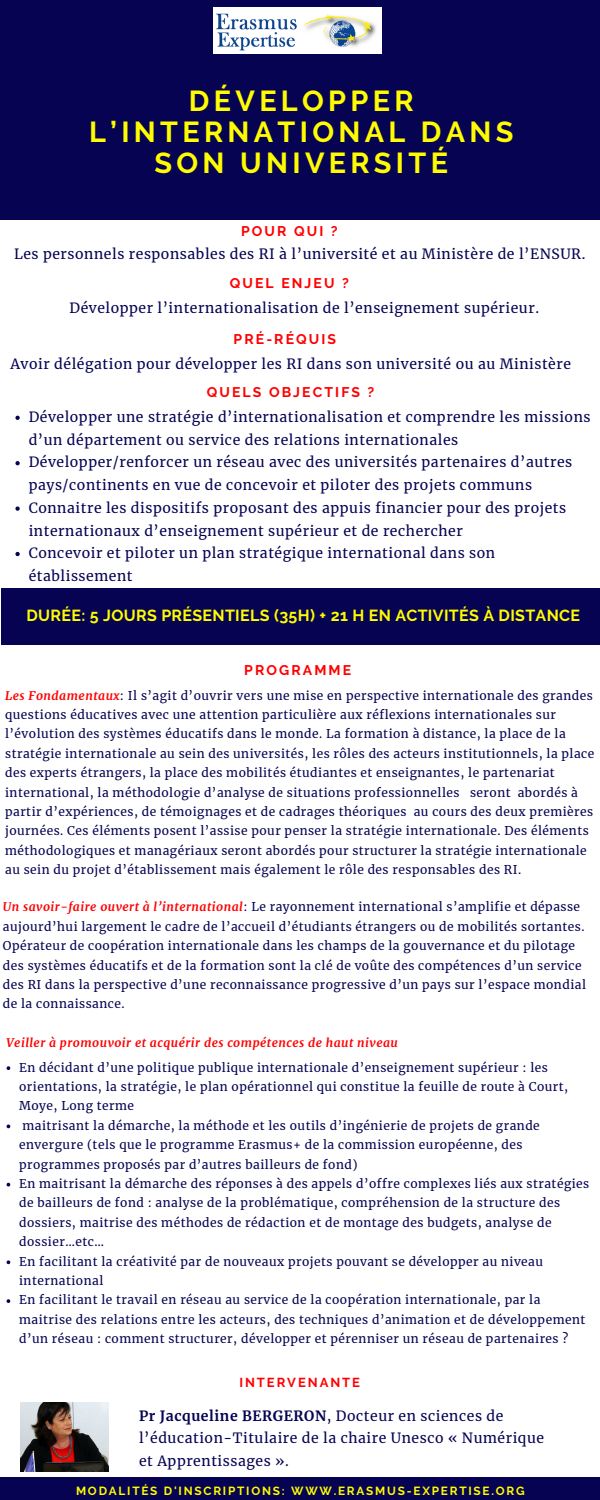
<style>
.page{position:relative;width:600px;height:1500px;background:#fff}
.page>*{position:absolute;margin:0;border:0;box-sizing:border-box;transform-origin:0 0}
.t1{font:700 28.8px/31.1px "Raleway";letter-spacing:.15em;color:#fffc00;text-align:center}
.t2{font:700 16px "Raleway";letter-spacing:.02em;color:#fffc00}
.t3{font:14px/22.7px "Merriweather";letter-spacing:.04em;color:#050352}
.t4{font:700 14px "Raleway";letter-spacing:.15em;color:#f00}
.t5{font:700 13px "Raleway";letter-spacing:.15em;color:#f00}
.t6{font:12px/19.4px "Merriweather";letter-spacing:.04em;color:#050352}
.t7{font:italic 700 12px "Merriweather";letter-spacing:.04em;color:#f00}
.t8{font:700 11.8px "Raleway";letter-spacing:.15em;color:#fffc00}
.s1{font-weight:700;font-style:italic;color:#f00}
.s2{font-weight:700}
</style>
<div class="page">
<div style="left:0;top:0;width:600px;height:220px;background:#050352"></div>
<div style="left:0;top:1477px;width:600px;height:23px;background:#050352"></div>
<svg style="left:15px;top:416px;width:5px;height:4px"></svg>
<svg style="left:15px;top:461px;width:5px;height:4px"></svg>
<svg style="left:15px;top:506px;width:5px;height:5px"></svg>
<svg style="left:15px;top:552px;width:5px;height:4px"></svg>
<div style="left:1px;top:588px;width:599px;height:57px;background:#050352"></div>
<img style="left:21px;top:1402px;width:87px;height:70px">
<img style="left:214px;top:7px;width:167px;height:46px">
<svg style="left:7px;top:1066px;width:3px;height:4px"></svg>
<svg style="left:7px;top:1183px;width:3px;height:4px"></svg>
<svg style="left:7px;top:1260px;width:3px;height:4px"></svg>
<svg style="left:7px;top:1299px;width:3px;height:4px"></svg>
<h1 class="t1" style="left:89px;top:85px;width:426px">DÉVELOPPER<br>L’INTERNATIONAL DANS<br>SON UNIVERSITÉ</h1>
<p class="t4" style="left:241px;top:223px;width:98px">POUR QUI ?</p>
<p class="t3" style="left:14px;top:242px;width:573px">Les personnels responsables des RI à l’université et au Ministère de l’ENSUR.</p>
<p class="t4" style="left:230px;top:275px;width:121px">QUEL ENJEU ?</p>
<p class="t3" style="left:70px;top:297px;width:471px">Développer l’internationalisation de l’enseignement supérieur.</p>
<p class="t4" style="left:234px;top:330px;width:104px">PRÉ-RÉQUIS</p>
<p class="t3" style="left:10px;top:352px;width:562px">Avoir délégation pour développer les RI dans son université ou au Ministère</p>
<p class="t4" style="left:207px;top:384px;width:169px">QUELS OBJECTIFS ?</p>
<p class="t3" style="left:29px;top:406px;width:563px">Développer une stratégie d’internationalisation et comprendre les missions d’un département ou service des relations internationales Développer/renforcer un réseau avec des universités partenaires d’autres pays/continents en vue de concevoir et piloter des projets communs Connaitre les dispositifs proposant des appuis financier pour des projets internationaux d’enseignement supérieur et de rechercher<br>Concevoir et piloter un plan stratégique international dans son établissement</p>
<h2 class="t2" style="left:27px;top:606px;width:555px">DURÉE: 5 JOURS PRÉSENTIELS (35H) + 21 H EN ACTIVITÉS À DISTANCE</h2>
<p class="t4" style="left:244px;top:661px;width:108px">PROGRAMME</p>
<p class="t6" style="left:5px;top:686px;width:591px"><span class="s1">Les Fondamentaux</span>: Il s’agit d’ouvrir vers une mise en perspective internationale des grandes questions éducatives avec une attention particulière aux réflexions internationales sur l’évolution des systèmes éducatifs dans le monde. La formation à distance, la place de la stratégie internationale au sein des universités, les rôles des acteurs institutionnels, la place des experts étrangers, la place des mobilités étudiantes et enseignantes, le partenariat international, la méthodologie d’analyse de situations professionnelles seront abordés à partir d’expériences, de témoignages et de cadrages théoriques au cours des deux premières journées. Ces éléments posent l’assise pour penser la stratégie internationale. Des éléments méthodologiques et managériaux seront abordés pour structurer la stratégie internationale au sein du projet d’établissement mais également le rôle des responsables des RI.</p>
<p class="t6" style="left:3px;top:897px;width:585px"><span class="s1">Un savoir-faire ouvert à l’international</span>: Le rayonnement international s’amplifie et dépasse aujourd’hui largement le cadre de l’accueil d’étudiants étrangers ou de mobilités sortantes.<br>Opérateur de coopération internationale dans les champs de la gouvernance et du pilotage des systèmes éducatifs et de la formation sont la clé de voûte des compétences d’un service des RI dans la perspective d’une reconnaissance progressive d’un pays sur l’espace mondial de la connaissance.</p>
<p class="t7" style="left:7px;top:1035px;width:393px">Veiller à promouvoir et acquérir des compétences de haut niveau</p>
<p class="t6" style="left:19px;top:1058px;width:572px">En décidant d’une politique publique internationale d’enseignement supérieur : les orientations, la stratégie, le plan opérationnel qui constitue la feuille de route à Court, Moye, Long terme<br>maitrisant la démarche, la méthode et les outils d’ingénierie de projets de grande envergure (tels que le programme Erasmus+ de la commission européenne, des programmes proposés par d’autres bailleurs de fond)<br>En maitrisant la démarche des réponses à des appels d’offre complexes liés aux stratégies de bailleurs de fond : analyse de la problématique, compréhension de la structure des dossiers, maitrise des méthodes de rédaction et de montage des budgets, analyse de dossier…etc…<br>En facilitant la créativité par de nouveaux projets pouvant se développer au niveau international<br>En facilitant le travail en réseau au service de la coopération internationale, par la maitrise des relations entre les acteurs, des techniques d’animation et de développement d’un réseau : comment structurer, développer et pérenniser un réseau de partenaires ?</p>
<p class="t5" style="left:239px;top:1375px;width:122px">INTERVENANTE</p>
<p class="t3" style="left:139px;top:1405px;width:406px"><span class="s2">Pr Jacqueline BERGERON</span>, Docteur en sciences de l’éducation-Titulaire de la chaire Unesco « Numérique et Apprentissages ».</p>
<p class="t8" style="left:76px;top:1483px;width:450px">MODALITÉS D'INSCRIPTIONS: WWW.ERASMUS-EXPERTISE.ORG</p>
</div>
